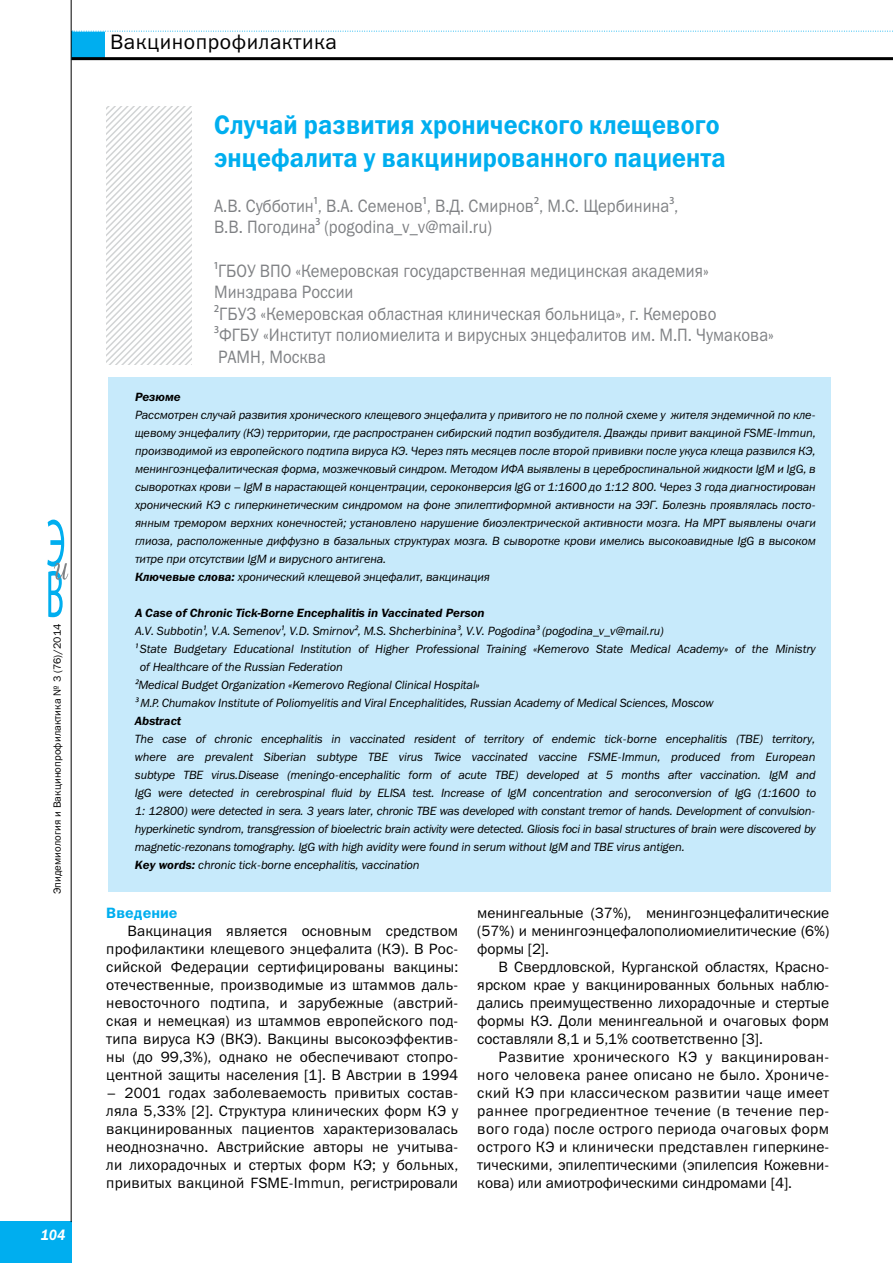
<style>
.page{position:relative;width:893px;height:1263px;background:#fff}
.page>*{position:absolute;margin:0;border:0;box-sizing:border-box;transform-origin:0 0}
.t1{font:27px/32.4px "Franklin Gothic Demi C";letter-spacing:.005em;color:#00aeef;scale:.9 1}
.t2{font:21px "Franklin Gothic Book C";letter-spacing:.025em;color:#000}
.t3{font:18px/21.6px "Franklin Gothic Book C";color:#808285;scale:.9 1}
.t4{font:15px/18px "Franklin Gothic Book C";color:#000;text-align:justify}
.t5{font:15px "Franklin Gothic Demi C";color:#00aeef}
.t6{font:italic 15px "Franklin Gothic Demi C";color:#fff;scale:.9 1}
.t7{font:italic 12px/18px "Franklin Gothic Book C";letter-spacing:-.01em;color:#000}
.t8{font:italic 12px "Franklin Gothic Demi C";color:#000}
.t9{font:10.5px "Franklin Gothic Book C";letter-spacing:.005em;color:#000}
.s1{font-family:"Myriad Pro"}
.s2{font-family:"Franklin Gothic Demi C"}
</style>
<div class="page">
<div style="left:0;top:1222px;width:71px;height:41px;background:#00aeef"></div>
<div style="left:71px;top:31px;width:34px;height:29px;background:#00aeef"></div>
<svg style="left:72px;top:31px;width:821px;height:1px"></svg>
<hr style="left:72px;top:57px;width:821px;height:3px;background:#000">
<svg style="left:47px;top:520px;width:21px;height:97px"></svg>
<hr style="left:71px;top:0;width:1px;height:1222px;background:#000">
<svg style="left:106px;top:106px;width:85px;height:258px"></svg>
<div style="left:108px;top:377px;width:723px;height:514px;background:#c7eafb"></div>
<p class="t9" style="left:51px;top:894px;width:272px;rotate:-90deg">Эпидемиология и Вакцинопрофилактика № 3 (76)/2014</p>
<p class="t6" style="left:40px;top:1226px;width:29px">104</p>
<h2 class="t2" style="left:110px;top:31px;width:228px">Вакцинопрофилактика</h2>
<h1 class="t1" style="left:214px;top:108px;width:570px">Случай развития хронического клещевого энцефалита у вакцинированного пациента</h1>
<h3 class="t3" style="left:214px;top:195px;width:517px">А.В. Субботин<span class="s1">¹</span>, В.А. Семенов<span class="s1">¹</span>, В.Д. Смирнов<span class="s1">²</span>, М.С. Щербинина<span class="s1">³</span>,<br>В.В. Погодин<span class="s1">а³</span> (pogodina_v_v@mail.ru)</h3>
<p class="t3" style="left:214px;top:259px;width:623px"><span class="s1">¹</span>ГБОУ ВПО «Кемеровская государственная медицинская академия» Минздрава России<br><span class="s1">²</span>ГБУЗ «Кемеровская областная клиническая больница», г. Кемерово<br><span class="s1">³</span>ФГБУ «Институт полиомиелита и вирусных энцефалитов им. М.П. Чумакова» РАМН, Москва</p>
<p class="t8" style="left:135px;top:390px;width:47px">Резюме</p>
<p class="t7" style="left:135px;top:406px;width:682px">Рассмотрен случай развития хронического клещевого энцефалита у привитого не по полной схеме у жителя эндемичной по кле&shy;щевому энцефалиту (КЭ) территории, где распространен сибирский подтип возбудителя. Дважды привит вакциной FSME-Immun, производимой из европейского подтипа вируса КЭ. Через пять месяцев после второй прививки после укуса клеща развился КЭ, менингоэнцефалитическая форма, мозжечковый синдром. Методом ИФА выявлены в цереброспинальной жидкости IgM и IgG, в сыворотках крови – IgM в нарастающей концентрации, сероконверсия IgG от 1:1600 до 1:12 800. Через 3 года диагностирован хронический КЭ с гиперкинетическим синдромом на фоне эпилептиформной активности на ЭЭГ. Болезнь проявлялась посто&shy;янным тремором верхних конечностей; установлено нарушение биоэлектрической активности мозга. На МРТ выявлены очаги глиоза, расположенные диффузно в базальных структурах мозга. В сыворотке крови имелись высокоавидные IgG в высоком титре при отсутствии IgM и вирусного антигена.<br><span class="s2">Ключевые слова:</span> хронический клещевой энцефалит, вакцинация</p>
<p class="t8" style="left:135px;top:606px;width:351px">A Case of Chronic Tick-Borne Encephalitis in Vaccinated Person</p>
<p class="t7" style="left:135px;top:622px;width:530px">A.V. Subbotin<span class="s1">¹</span>, V.A. Semenov<span class="s1">¹</span>, V.D. Smirnov<span class="s1">²</span>, M.S. Shcherbinina<span class="s1">³</span>, V.V. Pogodina<span class="s1">³</span> (pogodina_v_v@mail.ru)</p>
<p class="t7" style="left:135px;top:640px;width:682px"><span class="s1">¹</span> State Budgetary Educational Institution of Higher Professional Training «Kemerovo State Medical Academy» of the Ministry</p>
<p class="t7" style="left:140px;top:658px;width:204px">of Healthcare of the Russian Federation</p>
<p class="t7" style="left:135px;top:676px;width:346px"><span class="s1">²</span>Medical Budget Organization «Kemerovo Regional Clinical Hospital»</p>
<p class="t7" style="left:135px;top:694px;width:580px"><span class="s1">³ M.P.</span> Chumakov Institute of Poliomyelitis and Viral Encephalitides, Russian Academy of Medical Sciences, Moscow</p>
<p class="t8" style="left:135px;top:714px;width:48px">Abstract</p>
<p class="t7" style="left:135px;top:730px;width:683px">The case of chronic encephalitis in vaccinated resident of territory of endemic tick-borne encephalitis (TBE) territory, where are prevalent Siberian subtype TBE virus Twice vaccinated vaccine FSME-Immun, produced from European subtype TBE virus.Disease (meningo-encephalitic form of acute TBE) developed at 5 months after vaccination. IgM and IgG were detected in cerebrospinal fluid by ELISA test. Increase of IgM concentration and seroconversion of IgG (1:1600 to 1: 12800) were detected in sera. 3 years later, chronic TBE was developed with constant tremor of hands. Development of convulsion&shy;hyperkinetic syndrom, transgression of bioelectric brain activity were detected. Gliosis foci in basal structures of brain were discovered by magnetic-rezonans tomography. IgG with high avidity were found in serum without IgM and TBE virus antigen.<br><span class="s2">Key words:</span> сhronic tick-borne encephalitis, vaccination</p>
<p class="t5" style="left:106px;top:904px;width:73px">Введение</p>
<p class="t4" style="left:106px;top:922px;width:353px;text-indent:21px">Вакцинация является основным средством профилактики клещевого энцефалита (КЭ). В Рос&shy;сийской Федерации сертифицированы вакцины: отечественные, производимые из штаммов даль&shy;невосточного подтипа, и зарубежные (австрий&shy;ская и немецкая) из штаммов европейского под&shy;типа вируса КЭ (ВКЭ). Вакцины высокоэффектив&shy;ны (до 99,3%), однако не обеспечивают стопро&shy;центной защиты населения [1]. В Австрии в 1994</p>
<p class="t4" style="left:106px;top:1084px;width:353px">– 2001 годах заболеваемость привитых состав&shy;ляла 5,33% [2]. Структура клинических форм КЭ у вакцинированных пациентов характеризовалась неоднозначно. Австрийские авторы не учитыва&shy;ли лихорадочных и стертых форм КЭ; у больных, привитых вакциной FSME-Immun, регистрировали</p>
<p class="t4" style="left:477px;top:904px;width:353px">менингеальные (37%), менингоэнцефалитические (57%) и менингоэнцефалополиомиелитические (6%) формы [2].</p>
<p class="t4" style="left:477px;top:958px;width:353px;text-indent:21px">В Свердловской, Курганской областях, Красно&shy;ярском крае у вакцинированных больных наблю&shy;дались преимущественно лихорадочные и стертые формы КЭ. Доли менингеальной и очаговых форм составляли 8,1 и 5,1% соответственно [3].</p>
<p class="t4" style="left:477px;top:1048px;width:353px;text-indent:21px">Развитие хронического КЭ у вакцинирован&shy;ного человека ранее описано не было. Хрониче&shy;ский КЭ при классическом развитии чаще имеет раннее прогредиентное течение (в течение пер&shy;вого года) после острого периода очаговых форм острого КЭ и клинически представлен гиперкине&shy;тическими, эпилептическими (эпилепсия Кожевни&shy;кова) или амиотрофическими синдромами [4].</p>
</div>
